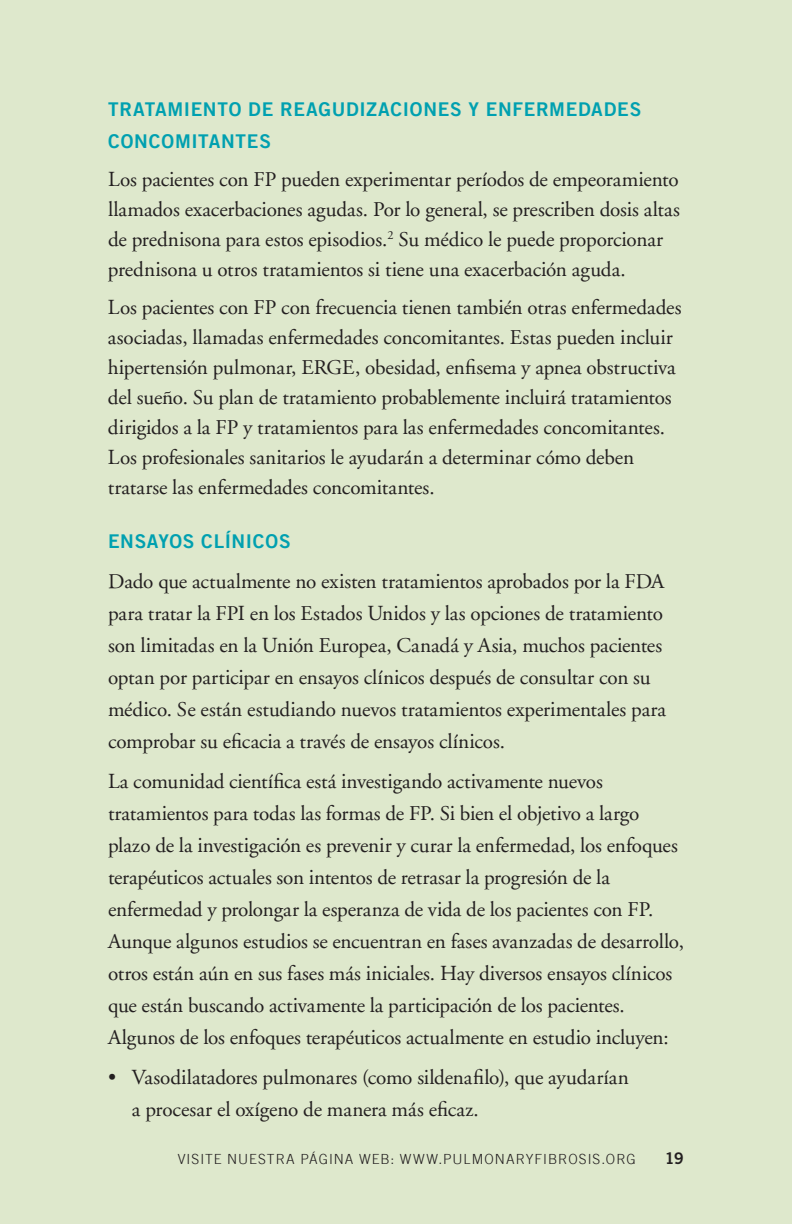
<style>
.page{position:relative;width:792px;height:1224px;background:#dee8cc}
.page>*{position:absolute;margin:0;border:0;box-sizing:border-box;transform-origin:0 0}
.t1{font:21.2px/32px "Adobe Garamond";letter-spacing:-.005em;color:#231f20}
.t2{font:19px/32px "Trade Gothic Bold Two";letter-spacing:.04em;color:#00a0b0}
.t3{font:16px "Trade Gothic LT Std Bd 2";color:#231f20}
.t4{font:300 14px "Trade Gothic";letter-spacing:.07em;color:#231f20}
</style>
<div class="page">
<p class="t2" style="left:108px;top:93px;width:535px">TRATAMIENTO DE REAGUDIZACIONES Y ENFERMEDADES<br>CONCOMITANTES</p>
<p class="t1" style="left:108px;top:165px;width:573px;line-height:30px">Los pacientes con FP pueden experimentar períodos de empeoramiento llamados exacerbaciones agudas. Por lo general, se prescriben dosis altas de prednisona para estos episodios.<sup>2</sup> Su médico le puede proporcionar prednisona u otros tratamientos si tiene una exacerbación aguda.</p>
<p class="t1" style="left:108px;top:293px;width:575px;line-height:30px">Los pacientes con FP con frecuencia tienen también otras enfermedades asociadas, llamadas enfermedades concomitantes. Estas pueden incluir hipertensión pulmonar, ERGE, obesidad, enfisema y apnea obstructiva del sueño. Su plan de tratamiento probablemente incluirá tratamientos dirigidos a la FP y tratamientos para las enfermedades concomitantes.<br>Los profesionales sanitarios le ayudarán a determinar cómo deben tratarse las enfermedades concomitantes.</p>
<p class="t2" style="left:108px;top:525px;width:184px">ENSAYOS CLÍNICOS</p>
<p class="t1" style="left:108px;top:566px;width:560px">Dado que actualmente no existen tratamientos aprobados por la FDA para tratar la FPI en los Estados Unidos y las opciones de tratamiento son limitadas en la Unión Europea, Canadá y Asia, muchos pacientes optan por participar en ensayos clínicos después de consultar con su médico. Se están estudiando nuevos tratamientos experimentales para comprobar su eficacia a través de ensayos clínicos.</p>
<p class="t1" style="left:108px;top:766px;width:577px">La comunidad científica está investigando activamente nuevos tratamientos para todas las formas de FP. Si bien el objetivo a largo plazo de la investigación es prevenir y curar la enfermedad, los enfoques terapéuticos actuales son intentos de retrasar la progresión de la enfermedad y prolongar la esperanza de vida de los pacientes con FP.<br>Aunque algunos estudios se encuentran en fases avanzadas de desarrollo, otros están aún en sus fases más iniciales. Hay diversos ensayos clínicos que están buscando activamente la participación de los pacientes.<br>Algunos de los enfoques terapéuticos actualmente en estudio incluyen:</p>
<p class="t1" style="left:132px;top:1062px;width:498px;text-indent:-24px">• Vasodilatadores pulmonares (como sildenafilo), que ayudarían a procesar el oxígeno de manera más eficaz.</p>
<p class="t4" style="left:178px;top:1151px;width:460px">VISITE NUESTRA PÁGINA WEB: WWW.PULMONARYFIBROSIS.ORG</p>
<p class="t3" style="left:665px;top:1148px;width:21px">19</p>
</div>
